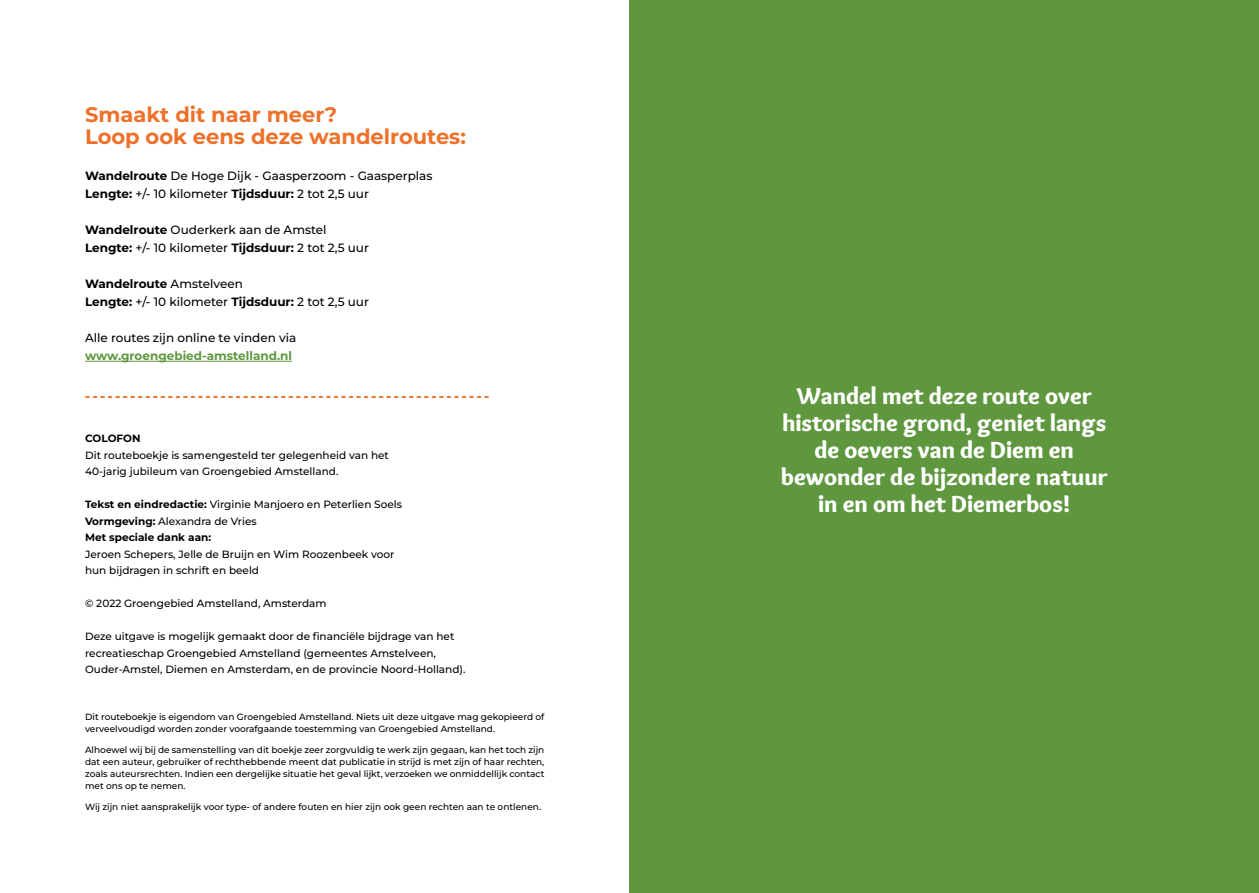
<style>
.page{position:relative;width:1259px;height:893px;background:#fff}
.page>*{position:absolute;margin:0;border:0;box-sizing:border-box;transform-origin:0 0}
.t1{font:900 24px/27px "Overlock";color:#fff;text-align:center}
.t2{font:700 21px/22.5px "Montserrat";color:#ee712a}
.t3{font:500 12px/18px "Montserrat";color:#000}
.t4{font:700 12px "Montserrat";color:#5f973f}
.t5{font:500 10.5px/16.5px "Montserrat";color:#000}
.t6{font:700 10.5px/16.5px "Montserrat";color:#000}
.t7{font:500 9px/12px "Montserrat";color:#000}
.s1{font-weight:700}
.s2{font-weight:500}
</style>
<div class="page">
<div style="left:629px;top:0;width:630px;height:893px;background:#5f973f"></div>
<hr style="left:85px;top:361px;width:207px;height:1px;background:#5f973f">
<svg style="left:86px;top:396px;width:402px;height:2px"></svg>
<h2 class="t2" style="left:85px;top:102px;width:382px">Smaakt dit naar meer?<br>Loop ook eens deze wandelroutes:</h2>
<h3 class="t3" style="left:85px;top:166px;width:349px"><span class="s1">Wandelroute</span> De Hoge Dijk - Gaasperzoom - Gaasperplas<br><span class="s1">Lengte:</span> +/- 10 kilometer <span class="s1">Tijdsduur:</span> 2 tot 2,5 uur</h3>
<h3 class="t3" style="left:85px;top:220px;width:285px"><span class="s1">Wandelroute</span> Ouderkerk aan de Amstel<br><span class="s1">Lengte:</span> +/- 10 kilometer <span class="s1">Tijdsduur:</span> 2 tot 2,5 uur</h3>
<h3 class="t3" style="left:85px;top:274px;width:285px"><span class="s1">Wandelroute</span> Amstelveen<br><span class="s1">Lengte:</span> +/- 10 kilometer <span class="s1">Tijdsduur:</span> 2 tot 2,5 uur</h3>
<h3 class="t3" style="left:85px;top:328px;width:213px">Alle routes zijn online te vinden via</h3>
<h3 class="t4" style="left:85px;top:348px;width:208px">www.groengebied-amstelland.nl</h3>
<p class="t6" style="left:85px;top:430px;width:57px">COLOFON</p>
<p class="t5" style="left:85px;top:446px;width:305px">Dit routeboekje is samengesteld ter gelegenheid van het<br>40-jarig jubileum van Groengebied Amstelland.</p>
<p class="t6" style="left:85px;top:496px;width:318px">Tekst en eindredactie: <span class="s2">Virginie Manjoero en Peterlien Soels<br></span>Vormgeving: <span class="s2">Alexandra de Vries<br></span>Met speciale dank aan:</p>
<p class="t5" style="left:85px;top:545px;width:311px">Jeroen Schepers, Jelle de Bruijn en Wim Roozenbeek voor hun bijdragen in schrift en beeld</p>
<p class="t5" style="left:85px;top:595px;width:243px">© 2022 Groengebied Amstelland, Amsterdam</p>
<p class="t5" style="left:85px;top:628px;width:382px">Deze uitgave is mogelijk gemaakt door de financiële bijdrage van het recreatieschap Groengebied Amstelland (gemeentes Amstelveen,<br>Ouder-Amstel, Diemen en Amsterdam, en de provincie Noord-Holland).</p>
<p class="t7" style="left:85px;top:711px;width:461px">Dit routeboekje is eigendom van Groengebied Amstelland. Niets uit deze uitgave mag gekopieerd of verveelvoudigd worden zonder voorafgaande toestemming van Groengebied Amstelland.</p>
<p class="t7" style="left:85px;top:744px;width:461px;text-align:justify">Alhoewel wij bij de samenstelling van dit boekje zeer zorgvuldig te werk zijn gegaan, kan het toch zijn dat een auteur, gebruiker of rechthebbende meent dat publicatie in strijd is met zijn of haar rechten, zoals auteursrechten. Indien een dergelijke situatie het geval lijkt, verzoeken we onmiddellijk contact met ons op te nemen.</p>
<p class="t7" style="left:85px;top:801px;width:457px">Wij zijn niet aansprakelijk voor type- of andere fouten en hier zijn ook geen rechten aan te ontlenen.</p>
<h1 class="t1" style="left:781px;top:382px;width:328px">Wandel met deze route over historische grond, geniet langs de oevers van de Diem en bewonder de bijzondere natuur in en om het Diemerbos!</h1>
</div>
